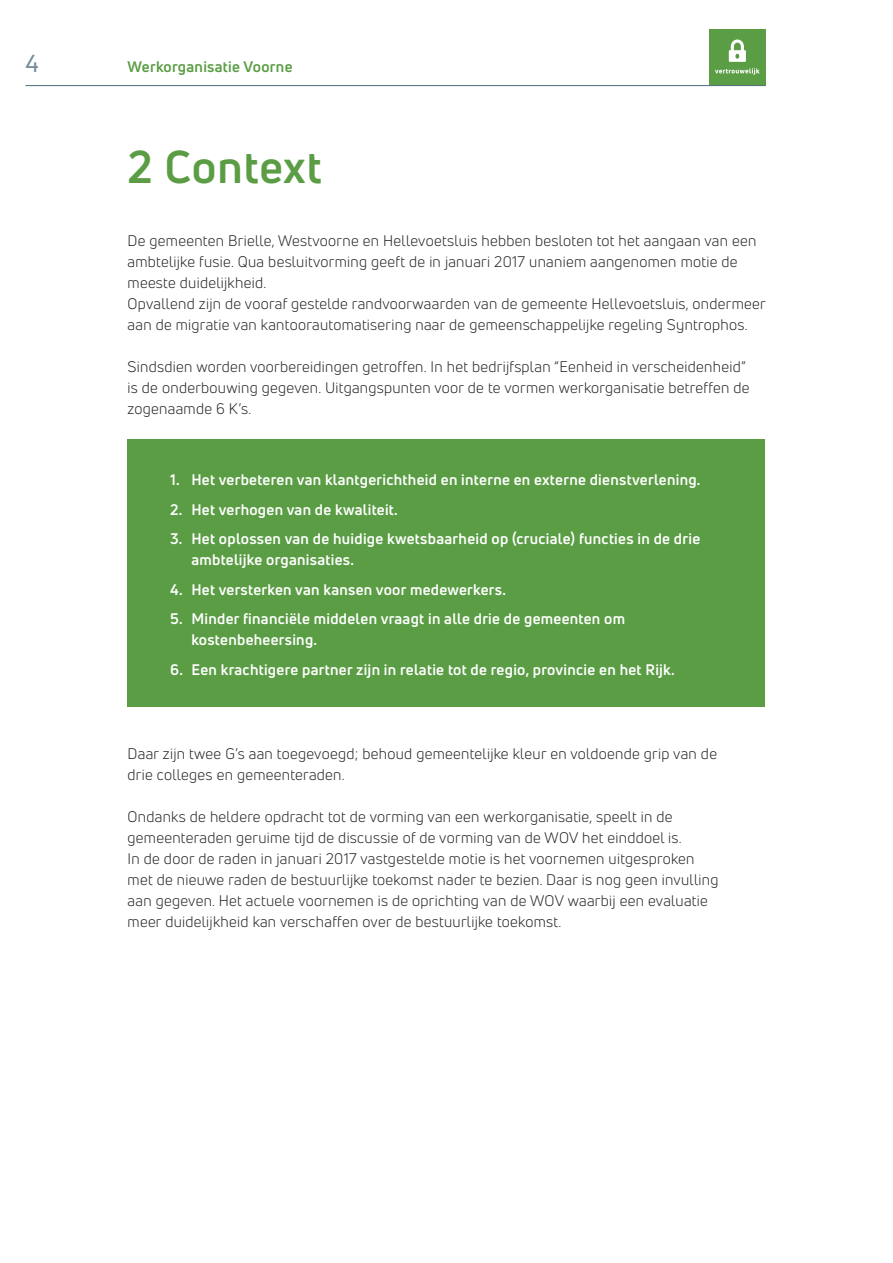
<style>
.page{position:relative;width:893px;height:1263px;background:#fff}
.page>*{position:absolute;margin:0;border:0;box-sizing:border-box;transform-origin:0 0}
.t1{font:700 45px "Uni Neue";letter-spacing:.02em;color:#5a9d44}
.t2{font:24px "Uni Neue";color:#728d99}
.t3{font:15px/21px "Uni Neue";letter-spacing:.02em;color:#231f20}
.t4{font:700 15px/21px "Uni Neue";letter-spacing:.02em;color:#fff}
.t5{font:700 15px "Uni Neue";letter-spacing:.02em;color:#5a9d44}
</style>
<div class="page">
<div style="left:709px;top:29px;width:56px;height:56px;background:#5a9d44"></div>
<svg style="left:729px;top:40px;width:17px;height:22px"></svg>
<svg style="left:715px;top:68px;width:44px;height:7px"></svg>
<hr style="left:26px;top:85px;width:739px;height:1px;background:#577482">
<div style="left:128px;top:439px;width:637px;height:267px;background:#5a9d44"></div>
<h2 class="t2" style="left:26px;top:49px;width:15px">4</h2>
<p class="t5" style="left:128px;top:57px;width:166px">Werkorganisatie Voorne</p>
<p class="t1" style="left:128px;top:138px;width:196px">2 Context</p>
<p class="t3" style="left:128px;top:230px;width:630px">De gemeenten Brielle, Westvoorne en Hellevoetsluis hebben besloten tot het aangaan van een ambtelijke fusie. Qua besluitvorming geeft de in januari 2017 unaniem aangenomen motie de meeste duidelijkheid.</p>
<p class="t3" style="left:128px;top:293px;width:640px">Opvallend zijn de vooraf gestelde randvoorwaarden van de gemeente Hellevoetsluis, ondermeer aan de migratie van kantoorautomatisering naar de gemeenschappelijke regeling Syntrophos.</p>
<p class="t3" style="left:128px;top:356px;width:623px">Sindsdien worden voorbereidingen getroffen. In het bedrijfsplan “Eenheid in verscheidenheid” is de onderbouwing gegeven. Uitgangspunten voor de te vormen werkorganisatie betreffen de zogenaamde 6 K’s.</p>
<p class="t4" style="left:170px;top:469px;width:532px">1. Het verbeteren van klantgerichtheid en interne en externe dienstverlening.</p>
<p class="t4" style="left:170px;top:499px;width:229px">2. Het verhogen van de kwaliteit.</p>
<p class="t4" style="left:191px;top:528px;width:510px;text-indent:-21px">3. Het oplossen van de huidige kwetsbaarheid op (cruciale) functies in de drie ambtelijke organisaties.</p>
<p class="t4" style="left:170px;top:579px;width:337px">4. Het versterken van kansen voor medewerkers.</p>
<p class="t4" style="left:191px;top:608px;width:435px;text-indent:-21px">5. Minder financiële middelen vraagt in alle drie de gemeenten om kostenbeheersing.</p>
<p class="t4" style="left:170px;top:659px;width:506px">6. Een krachtigere partner zijn in relatie tot de regio, provincie en het Rijk.</p>
<p class="t3" style="left:128px;top:743px;width:591px">Daar zijn twee G’s aan toegevoegd; behoud gemeentelijke kleur en voldoende grip van de drie colleges en gemeenteraden.</p>
<p class="t3" style="left:128px;top:806px;width:592px">Ondanks de heldere opdracht tot de vorming van een werkorganisatie, speelt in de gemeenteraden geruime tijd de discussie of de vorming van de WOV het einddoel is.<br>In de door de raden in januari 2017 vastgestelde motie is het voornemen uitgesproken met de nieuwe raden de bestuurlijke toekomst nader te bezien. Daar is nog geen invulling aan gegeven. Het actuele voornemen is de oprichting van de WOV waarbij een evaluatie meer duidelijkheid kan verschaffen over de bestuurlijke toekomst.</p>
</div>
